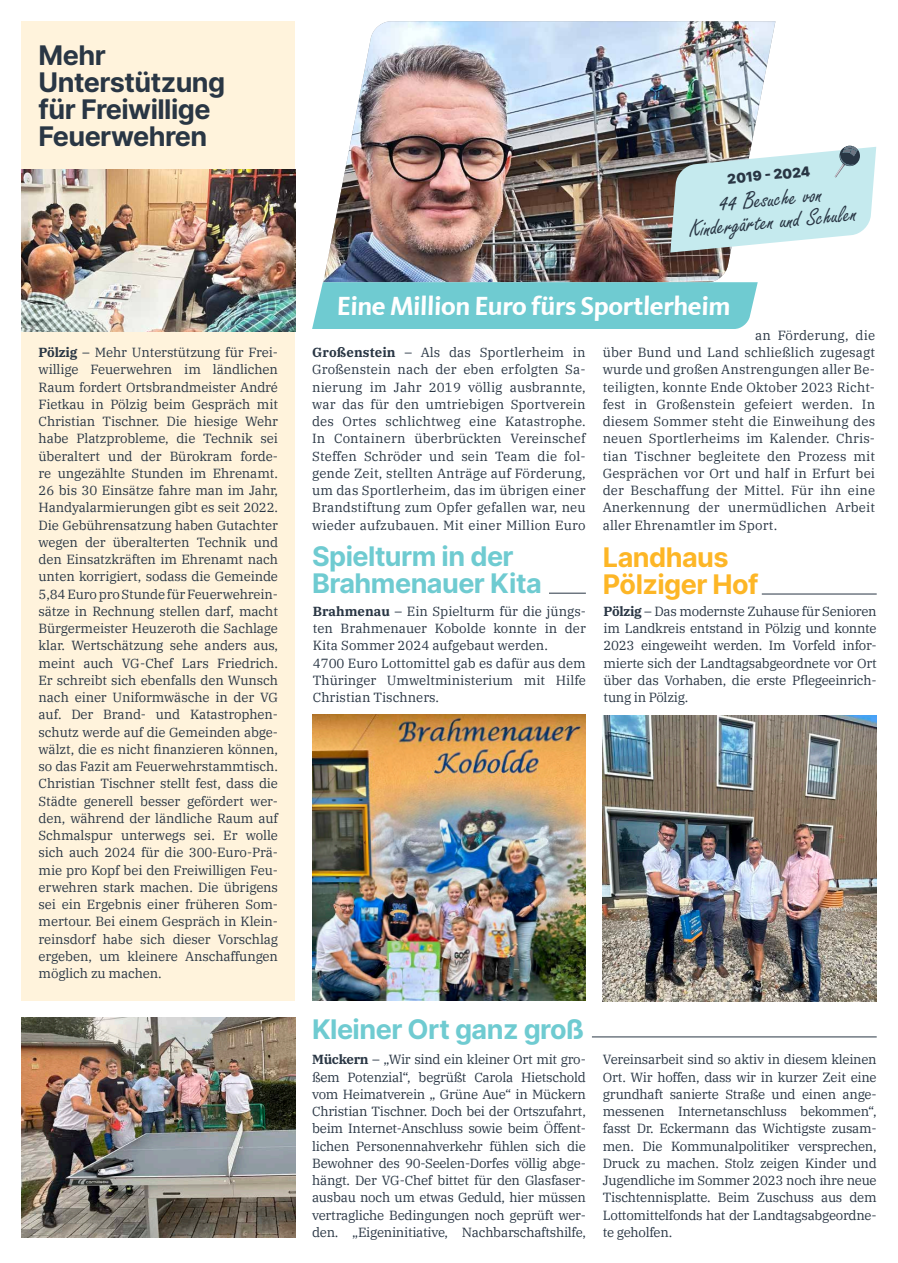
<style>
.page{position:relative;width:898px;height:1263px;background:#fff}
.page>*{position:absolute;margin:0;border:0;box-sizing:border-box;transform-origin:0 0}
.t1{font:700 27px/27px "Inter";letter-spacing:-.02em;color:#6fcbd1}
.t2{font:700 27px/27px "Inter";letter-spacing:-.02em;color:#293644}
.t3{font:700 27px "CDU Kievit Tab";color:#fff}
.t4{font:700 27px/27px "Inter";letter-spacing:-.02em;color:#fdb626}
.t5{font:25.5px/22.4px "Freestyle Script";color:#293644;text-align:center}
.t6{font:900 13.5px "Inter";color:#293644}
.t7{font:13.2px/17.2px "IBM Plex Serif";color:#293644;text-align:justify}
.s1{font-weight:700}
</style>
<div class="page">
<div style="left:21px;top:21px;width:274px;height:980px;background:#fff3dc"></div>
<img style="left:323px;top:21px;width:452px;height:261px">
<div style="left:312px;top:282px;width:445px;height:47px;background:#6fcbd1"></div>
<hr style="left:549px;top:593px;width:36px;height:1px;background:#293644">
<img style="left:21px;top:169px;width:274px;height:163px">
<img style="left:312px;top:714px;width:273px;height:286px">
<hr style="left:761px;top:594px;width:115px;height:1px;background:#293644">
<img style="left:602px;top:715px;width:274px;height:286px">
<hr style="left:591px;top:1036px;width:285px;height:1px;background:#293644">
<img style="left:21px;top:1018px;width:274px;height:219px">
<svg style="left:670px;top:146px;width:205px;height:107px;background:#c1dcdf"></svg>
<h1 class="t2" style="left:39px;top:40px;width:188px">Mehr<br>Unterstützung für Freiwillige<br>Feuerwehren</h1>
<p class="t7" style="left:39px;top:343px;width:241px"><span class="s1">Pölzig</span> – Mehr Unterstützung für Frei&shy;willige Feuerwehren im ländlichen Raum fordert Ortsbrandmeister André Fietkau in Pölzig beim Gespräch mit Christian Tischner. Die hiesige Wehr habe Platzprobleme, die Technik sei überaltert und der Bürokram forde&shy;re ungezählte Stunden im Ehrenamt.<br>26 bis 30 Einsätze fahre man im Jahr, Handyalarmierungen gibt es seit 2022.<br>Die Gebührensatzung haben Gutachter wegen der überalterten Technik und den Einsatzkräften im Ehrenamt nach unten korrigiert, sodass die Gemeinde 5,84 Euro pro Stunde für Feuerwehrein&shy;sätze in Rechnung stellen darf, macht Bürgermeister Heuzeroth die Sachlage klar. Wertschätzung sehe anders aus, meint auch VG-Chef Lars Friedrich.<br>Er schreibt sich ebenfalls den Wunsch nach einer Uniformwäsche in der VG auf. Der Brand- und Katastrophen&shy;schutz werde auf die Gemeinden abge&shy;wälzt, die es nicht finanzieren können, so das Fazit am Feuerwehrstammtisch.<br>Christian Tischner stellt fest, dass die Städte generell besser gefördert wer&shy;den, während der ländliche Raum auf Schmalspur unterwegs sei. Er wolle sich auch 2024 für die 300-Euro-Prä&shy;mie pro Kopf bei den Freiwilligen Feu&shy;erwehren stark machen. Die übrigens sei ein Ergebnis einer früheren Som&shy;mertour. Bei einem Gespräch in Klein&shy;reinsdorf habe sich dieser Vorschlag ergeben, um kleinere Anschaffungen möglich zu machen.</p>
<p class="t6" style="left:726px;top:168px;width:84px;rotate:-5deg">2019 - 2024</p>
<h2 class="t5" style="left:685px;top:198px;width:170px;rotate:-6deg">44 Besuche von<br>Kindergärten und Schulen</h2>
<h1 class="t3" style="left:336px;top:290px;width:396px">Eine Million Euro fürs Sportlerheim</h1>
<p class="t7" style="left:312px;top:343px;width:275px"><span class="s1">Großenstein</span> – Als das Sportlerheim in Großenstein nach der eben erfolgten Sa&shy;nierung im Jahr 2019 völlig ausbrannte, war das für den umtriebigen Sportverein des Ortes schlichtweg eine Katastrophe.<br>In Containern überbrückten Vereinschef Steffen Schröder und sein Team die fol&shy;gende Zeit, stellten Anträge auf Förderung, um das Sportlerheim, das im übrigen einer Brandstiftung zum Opfer gefallen war, neu wieder aufzubauen. Mit einer Million Euro</p>
<h1 class="t1" style="left:312px;top:542px;width:231px">Spielturm in der<br>Brahmenauer Kita</h1>
<p class="t7" style="left:313px;top:601px;width:274px;text-align:left"><span class="s1">Brahmenau</span> – Ein Spielturm für die jüngs&shy;ten Brahmenauer Kobolde konnte in der Kita Sommer 2024 aufgebaut werden.<br>4700 Euro Lottomittel gab es dafür aus dem Thüringer Umweltministerium mit Hilfe Christian Tischners.</p>
<p class="t7" style="left:602px;top:325px;width:274px;text-indent:152px">an Förderung, die über Bund und Land schließlich zugesagt wurde und großen Anstrengungen aller Be&shy;teiligten, konnte Ende Oktober 2023 Richt&shy;fest in Großenstein gefeiert werden. In diesem Sommer steht die Einweihung des neuen Sportlerheims im Kalender. Chris&shy;tian Tischner begleitete den Prozess mit Gesprächen vor Ort und half in Erfurt bei der Beschaffung der Mittel. Für ihn eine Anerkennung der unermüdlichen Arbeit aller Ehrenamtler im Sport.</p>
<h1 class="t4" style="left:602px;top:543px;width:157px">Landhaus<br>Pölziger Hof</h1>
<p class="t7" style="left:603px;top:601px;width:274px"><span class="s1">Pölzig</span> – Das modernste Zuhause für Senioren im Landkreis entstand in Pölzig und konnte 2023 eingeweiht werden. Im Vorfeld infor&shy;mierte sich der Landtagsabgeordnete vor Ort über das Vorhaben, die erste Pflegeeinrich&shy;tung in Pölzig.</p>
<h1 class="t1" style="left:312px;top:1015px;width:273px">Kleiner Ort ganz groß</h1>
<p class="t7" style="left:312px;top:1050px;width:275px"><span class="s1">Mückern</span> – „Wir sind ein kleiner Ort mit gro&shy;ßem Potenzial“, begrüßt Carola Hietschold vom Heimatverein „ Grüne Aue“ in Mückern Christian Tischner. Doch bei der Ortszufahrt, beim Internet-Anschluss sowie beim Öffent&shy;lichen Personennahverkehr fühlen sich die Bewohner des 90-Seelen-Dorfes völlig abge&shy;hängt. Der VG-Chef bittet für den Glasfaser&shy;ausbau noch um etwas Geduld, hier müssen vertragliche Bedingungen noch geprüft wer&shy;den. „Eigeninitiative, Nachbarschaftshilfe,</p>
<p class="t7" style="left:602px;top:1050px;width:275px">Vereinsarbeit sind so aktiv in diesem kleinen Ort. Wir hoffen, dass wir in kurzer Zeit eine grundhaft sanierte Straße und einen ange&shy;messenen Internetanschluss bekommen“, fasst Dr. Eckermann das Wichtigste zusam&shy;men. Die Kommunalpolitiker versprechen, Druck zu machen. Stolz zeigen Kinder und Jugendliche im Sommer 2023 noch ihre neue Tischtennisplatte. Beim Zuschuss aus dem Lottomittelfonds hat der Landtagsabgeordne&shy;te geholfen.</p>
</div>
